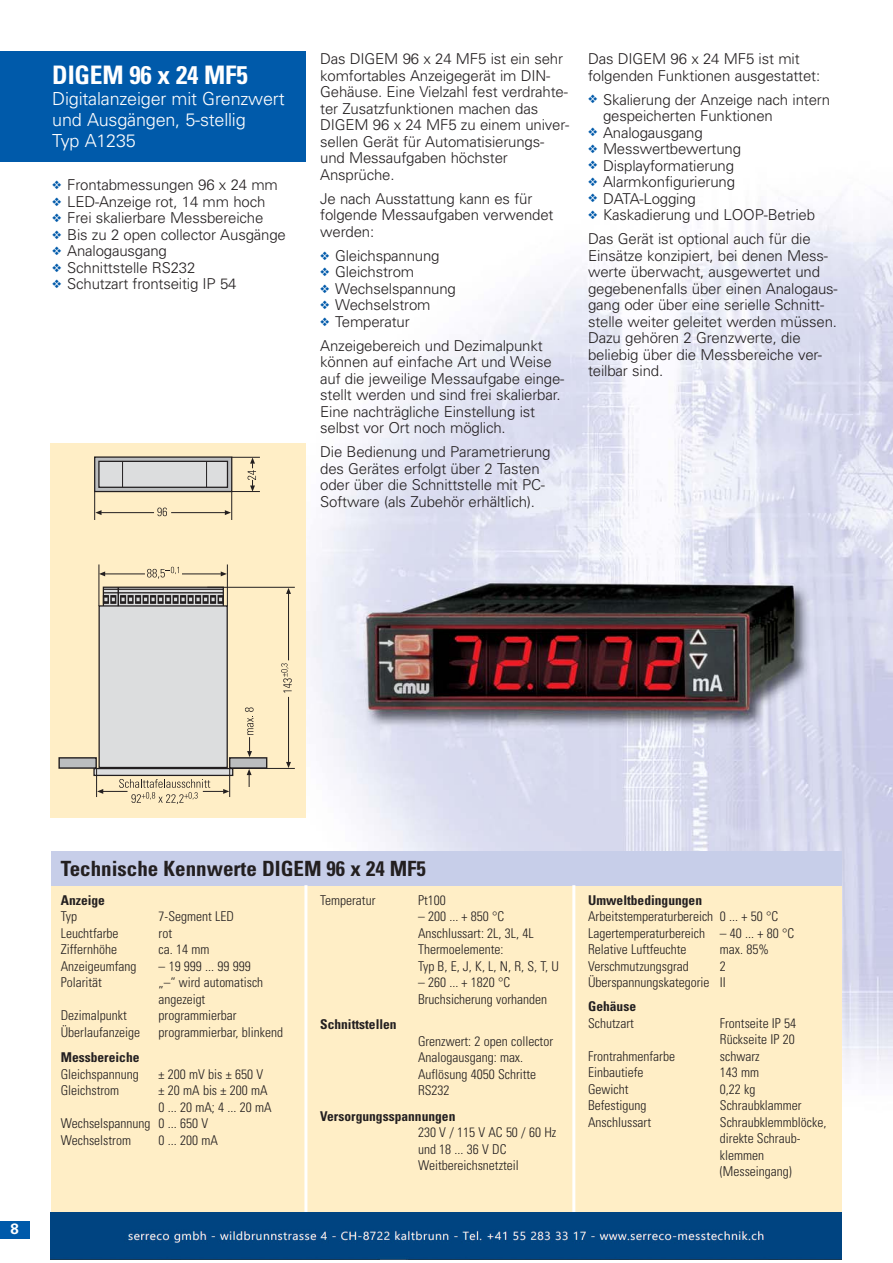
<style>
.page{position:relative;width:893px;height:1263px;background:#fff}
.page>*{position:absolute;margin:0;border:0;box-sizing:border-box;transform-origin:0 0}
.t1{font:700 condensed 25.5px "Univers";letter-spacing:-.01em;color:#fff}
.t2{font:700 condensed 21px "Univers";color:#231f20}
.t3{font:300 18px/21px "Univers";letter-spacing:-.01em;color:#fff}
.t4{font:300 15px/16.5px "Univers";letter-spacing:-.01em;color:#231f20}
.t5{font:700 15px "Univers";color:#fff}
.t6{font:300 condensed 13.5px/16.5px "Univers";color:#231f20}
.t7{font:700 condensed 13.5px "Univers";color:#231f20}
.s1{color:#005aaa}
</style>
<div class="page">
<img style="left:0;top:51px;width:893px;height:1209px">
<div style="left:51px;top:885px;width:791px;height:327px;background:#ffeec6"></div>
<div style="left:0;top:52px;width:306px;height:110px;background:#005aaa"></div>
<div style="left:51px;top:443px;width:255px;height:374px;background:#ffeec6"></div>
<svg style="left:94px;top:456px;width:138px;height:36px"></svg>
<div style="left:98px;top:461px;width:130px;height:27px;background:#dcddde;border:1px solid #231f20"></div>
<hr style="left:288px;top:593px;width:1px;height:67px;background:#231f20">
<svg style="left:286px;top:588px;width:5px;height:6px"></svg>
<div style="left:99px;top:605px;width:129px;height:163px;background:#dcddde;border:1px solid #231f20"></div>
<hr style="left:207px;top:587px;width:88px;height:1px;background:#231f20">
<svg style="left:281px;top:663px;width:11px;height:30px"></svg>
<hr style="left:288px;top:697px;width:1px;height:65px;background:#231f20">
<svg style="left:286px;top:762px;width:5px;height:6px"></svg>
<svg style="left:245px;top:707px;width:9px;height:50px"></svg>
<svg style="left:93px;top:769px;width:140px;height:7px"></svg>
<svg style="left:247px;top:769px;width:5px;height:18px"></svg>
<div style="left:58px;top:757px;width:39px;height:12px;background:#bbbdbf;border:1px solid #231f20"></div>
<div style="left:229px;top:757px;width:38px;height:12px;background:#bbbdbf;border:1px solid #231f20"></div>
<svg style="left:96px;top:768px;width:134px;height:36px"></svg>
<hr style="left:229px;top:768px;width:66px;height:1px;background:#231f20">
<hr style="left:101px;top:512px;width:53px;height:1px;background:#231f20">
<hr style="left:171px;top:512px;width:54px;height:1px;background:#231f20">
<svg style="left:157px;top:508px;width:10px;height:8px"></svg>
<svg style="left:94px;top:491px;width:8px;height:29px"></svg>
<svg style="left:225px;top:457px;width:35px;height:63px"></svg>
<hr style="left:99px;top:564px;width:1px;height:42px;background:#231f20">
<hr style="left:227px;top:564px;width:1px;height:42px;background:#231f20">
<hr style="left:105px;top:574px;width:40px;height:1px;background:#231f20">
<svg style="left:99px;top:571px;width:6px;height:5px"></svg>
<hr style="left:182px;top:574px;width:39px;height:1px;background:#231f20">
<svg style="left:221px;top:571px;width:6px;height:5px"></svg>
<svg style="left:147px;top:567px;width:32px;height:12px"></svg>
<div style="left:218px;top:595px;width:6px;height:9px;background:#262222"></div>
<div style="left:103px;top:595px;width:6px;height:9px;background:#231f20"></div>
<svg style="left:104px;top:587px;width:119px;height:19px;background:#828182"></svg>
<hr style="left:104px;top:589px;width:119px;height:1px;background:#231f20">
<hr style="left:104px;top:592px;width:119px;height:1px;background:#231f20">
<svg style="left:122px;top:461px;width:1px;height:26px"></svg>
<svg style="left:206px;top:461px;width:1px;height:26px"></svg>
<div style="left:51px;top:851px;width:791px;height:34px;background:#c7cee9"></div>
<hr style="left:304px;top:885px;width:3px;height:327px;background:#fff">
<hr style="left:572px;top:885px;width:3px;height:327px;background:#fff">
<div style="left:0;top:1221px;width:30px;height:17px;background:#005aaa"></div>
<img style="left:50px;top:1212px;width:792px;height:47px">
<h1 class="t1" style="left:52px;top:66px;width:197px">DIGEM 96 x 24 MF5</h1>
<p class="t3" style="left:52px;top:90px;width:234px">Digitalanzeiger mit Grenzwert und Ausgängen, 5-stellig<br>Typ A1235</p>
<p class="t4" style="left:52px;top:178px;width:227px"><span class="s1">❖</span> Frontabmessungen 96 x 24 mm</p>
<p class="t4" style="left:52px;top:194px;width:215px"><span class="s1">❖</span> LED-Anzeige rot, 14 mm hoch</p>
<p class="t4" style="left:52px;top:211px;width:213px"><span class="s1">❖</span> Frei skalierbare Messbereiche</p>
<p class="t4" style="left:52px;top:227px;width:235px"><span class="s1">❖</span> Bis zu 2 open collector Ausgänge</p>
<p class="t4" style="left:52px;top:244px;width:116px"><span class="s1">❖</span> Analogausgang</p>
<p class="t4" style="left:52px;top:260px;width:145px"><span class="s1">❖</span> Schnittstelle RS232</p>
<p class="t4" style="left:52px;top:277px;width:186px"><span class="s1">❖</span> Schutzart frontseitig IP 54</p>
<p class="t4" style="left:320px;top:52px;width:251px">Das DIGEM 96 x 24 MF5 ist ein sehr komfortables Anzeigegerät im DIN-<br>Gehäuse. Eine Vielzahl fest verdrahte&shy;ter Zusatzfunktionen machen das<br>DIGEM 96 x 24 MF5 zu einem univer&shy;sellen Gerät für Automatisierungs&shy;und Messaufgaben höchster<br>Ansprüche.</p>
<p class="t4" style="left:320px;top:191px;width:235px">Je nach Ausstattung kann es für folgende Messaufgaben verwendet werden:</p>
<p class="t4" style="left:320px;top:248px;width:121px"><span class="s1">❖</span> Gleichspannung</p>
<p class="t4" style="left:320px;top:265px;width:96px"><span class="s1">❖</span> Gleichstrom</p>
<p class="t4" style="left:320px;top:281px;width:137px"><span class="s1">❖</span> Wechselspannung</p>
<p class="t4" style="left:320px;top:298px;width:112px"><span class="s1">❖</span> Wechselstrom</p>
<p class="t4" style="left:320px;top:311px;width:224px;line-height:24px"><span class="s1">❖</span> Temperatur<br>Anzeigebereich und Dezimalpunkt</p>
<p class="t4" style="left:320px;top:355px;width:246px">können auf einfache Art und Weise auf die jeweilige Messaufgabe einge&shy;stellt werden und sind frei skalierbar.<br>Eine nachträgliche Einstellung ist selbst vor Ort noch möglich.</p>
<p class="t4" style="left:320px;top:445px;width:232px">Die Bedienung und Parametrierung des Gerätes erfolgt über 2 Tasten oder über die Schnittstelle mit PC-Software (als Zubehör erhältlich).</p>
<p class="t4" style="left:588px;top:52px;width:234px">Das DIGEM 96 x 24 MF5 ist mit folgenden Funktionen ausgestattet:</p>
<p class="t4" style="left:603px;top:92px;width:229px;text-indent:-15px"><span class="s1">❖</span> Skalierung der Anzeige nach intern gespeicherten Funktionen</p>
<p class="t4" style="left:588px;top:125px;width:116px"><span class="s1">❖</span> Analogausgang</p>
<p class="t4" style="left:588px;top:142px;width:155px"><span class="s1">❖</span> Messwertbewertung</p>
<p class="t4" style="left:588px;top:158px;width:148px"><span class="s1">❖</span> Displayformatierung</p>
<p class="t4" style="left:588px;top:175px;width:148px"><span class="s1">❖</span> Alarmkonfigurierung</p>
<p class="t4" style="left:588px;top:191px;width:109px"><span class="s1">❖</span> DATA-Logging</p>
<p class="t4" style="left:588px;top:204px;width:228px;line-height:24px"><span class="s1">❖</span> Kaskadierung und LOOP-Betrieb<br>Das Gerät ist optional auch für die</p>
<p class="t4" style="left:588px;top:248px;width:251px">Einsätze konzipiert, bei denen Mess&shy;werte überwacht, ausgewertet und gegebenenfalls über einen Analogaus&shy;gang oder über eine serielle Schnitt&shy;stelle weiter geleitet werden müssen.<br>Dazu gehören 2 Grenzwerte, die beliebig über die Messbereiche ver&shy;teilbar sind.</p>
<p class="t5" style="left:11px;top:1223px;width:10px">8</p>
<h2 class="t2" style="left:61px;top:861px;width:367px">Technische Kennwerte DIGEM 96 x 24 MF5</h2>
<p class="t6" style="left:320px;top:893px;width:57px">Temperatur</p>
<p class="t6" style="left:418px;top:893px;width:29px">Pt100</p>
<p class="t6" style="left:418px;top:910px;width:142px">– 200 ... + 850 °C<br>Anschlussart: 2L, 3L, 4L<br>Thermoelemente:<br>Typ B, E, J, K, L, N, R, S, T, U</p>
<p class="t6" style="left:418px;top:976px;width:131px">– 260 ... + 1820 °C<br>Bruchsicherung vorhanden</p>
<p class="t7" style="left:320px;top:1020px;width:78px">Schnittstellen</p>
<p class="t6" style="left:418px;top:1034px;width:137px">Grenzwert: 2 open collector<br>Analogausgang: max.<br>Auflösung 4050 Schritte<br>RS232</p>
<p class="t7" style="left:320px;top:1111px;width:137px">Versorgungsspannungen</p>
<p class="t6" style="left:418px;top:1126px;width:140px">230 V / 115 V AC 50 / 60 Hz und 18 ... 36 V DC<br>Weitbereichsnetzteil</p>
<p class="t7" style="left:61px;top:895px;width:46px">Anzeige</p>
<p class="t6" style="left:61px;top:910px;width:18px">Typ</p>
<p class="t6" style="left:159px;top:910px;width:77px">7-Segment LED</p>
<p class="t6" style="left:61px;top:926px;width:59px">Leuchtfarbe</p>
<p class="t6" style="left:159px;top:926px;width:15px">rot</p>
<p class="t6" style="left:61px;top:943px;width:58px">Ziffernhöhe</p>
<p class="t6" style="left:159px;top:943px;width:52px">ca. 14 mm</p>
<p class="t6" style="left:61px;top:959px;width:77px">Anzeigeumfang</p>
<p class="t6" style="left:159px;top:959px;width:94px">– 19 999 ... 99 999</p>
<p class="t6" style="left:61px;top:976px;width:43px">Polarität</p>
<p class="t6" style="left:159px;top:976px;width:106px">„–“ wird automatisch angezeigt</p>
<p class="t6" style="left:61px;top:1009px;width:67px">Dezimalpunkt</p>
<p class="t6" style="left:159px;top:1009px;width:79px">programmierbar</p>
<p class="t6" style="left:61px;top:1025px;width:81px">Überlaufanzeige</p>
<p class="t6" style="left:159px;top:1025px;width:126px">programmierbar, blinkend</p>
<p class="t7" style="left:61px;top:1053px;width:80px">Messbereiche</p>
<p class="t6" style="left:61px;top:1067px;width:79px">Gleichspannung</p>
<p class="t6" style="left:159px;top:1067px;width:106px">± 200 mV bis ± 650 V</p>
<p class="t6" style="left:61px;top:1084px;width:60px">Gleichstrom</p>
<p class="t6" style="left:159px;top:1084px;width:110px">± 20 mA bis ± 200 mA</p>
<p class="t6" style="left:159px;top:1100px;width:115px">0 ... 20 mA; 4 ... 20 mA</p>
<p class="t6" style="left:61px;top:1117px;width:149px">Wechselspannung 0 ... 650 V</p>
<p class="t6" style="left:61px;top:1133px;width:72px">Wechselstrom</p>
<p class="t6" style="left:159px;top:1133px;width:61px">0 ... 200 mA</p>
<p class="t7" style="left:588px;top:895px;width:115px">Umweltbedingungen</p>
<p class="t6" style="left:588px;top:910px;width:208px">Arbeitstemperaturbereich 0 ... + 50 °C<br>Lagertemperaturbereich – 40 ... + 80 °C<br>Relative Luftfeuchte</p>
<p class="t6" style="left:720px;top:943px;width:51px">max. 85%</p>
<p class="t6" style="left:588px;top:959px;width:102px">Verschmutzungsgrad</p>
<p class="t6" style="left:588px;top:959px;width:139px;text-align:right">2<br>Überspannungskategorie II</p>
<p class="t7" style="left:588px;top:1002px;width:49px">Gehäuse</p>
<p class="t6" style="left:588px;top:1016px;width:47px">Schutzart</p>
<p class="t6" style="left:720px;top:1016px;width:78px">Frontseite IP 54<br>Rückseite IP 20</p>
<p class="t6" style="left:588px;top:1049px;width:88px">Frontrahmenfarbe</p>
<p class="t6" style="left:720px;top:1049px;width:41px">schwarz</p>
<p class="t6" style="left:588px;top:1066px;width:57px">Einbautiefe</p>
<p class="t6" style="left:720px;top:1066px;width:41px">143 mm</p>
<p class="t6" style="left:588px;top:1082px;width:42px">Gewicht</p>
<p class="t6" style="left:720px;top:1082px;width:37px">0,22 kg</p>
<p class="t6" style="left:588px;top:1099px;width:60px">Befestigung</p>
<p class="t6" style="left:720px;top:1099px;width:83px">Schraubklammer</p>
<p class="t6" style="left:588px;top:1115px;width:64px">Anschlussart</p>
<p class="t6" style="left:720px;top:1115px;width:108px">Schraubklemmblöcke, direkte Schraub&shy;klemmen (Messeingang)</p>
</div>
